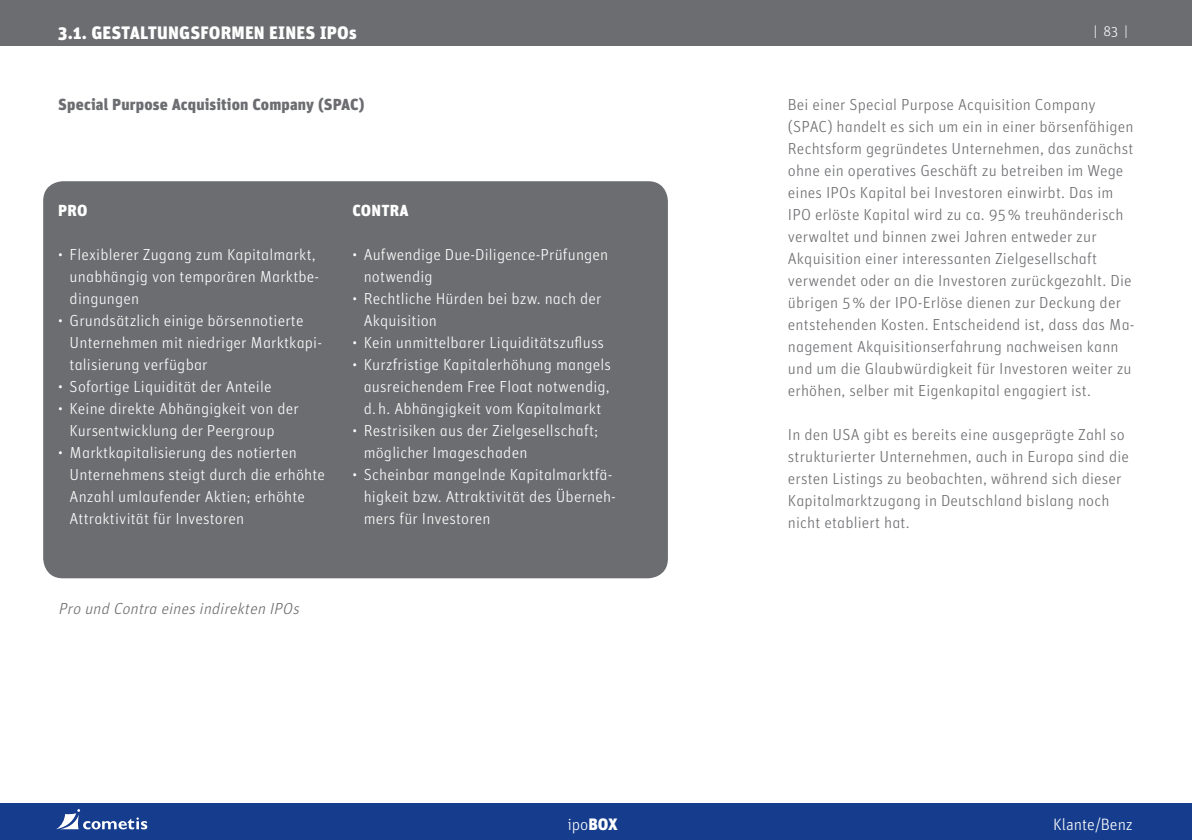
<style>
.page{position:relative;width:1192px;height:840px;background:#fff}
.page>*{position:absolute;margin:0;border:0;box-sizing:border-box;transform-origin:0 0}
.t1{font:900 18px "Unit";letter-spacing:.01em;color:#fff}
.t2{font:300 16.4px "Unit";color:#fff}
.t3{font:16px/22px "Unit Light Alternate";letter-spacing:.01em;color:#6c6d70}
.t4{font:16px/22px "Unit Light Alternate";letter-spacing:.01em;color:#fff}
.t5{font:900 16px "Unit";letter-spacing:.01em;color:#6c6d70}
.t6{font:italic 16px "Unit Light Alternate";color:#6c6d70}
.t7{font:900 16px "Unit";color:#fff}
.t8{font:300 14px "Unit";color:#fff}
.s1{font-weight:900}
</style>
<div class="page">
<div style="left:0;top:0;width:1192px;height:46px;background:#6c6d70"></div>
<div style="left:0;top:802px;width:1192px;height:37px;background:#153c8d"></div>
<svg style="left:56px;top:809px;width:91px;height:20px"></svg>
<div style="left:43px;top:181px;width:625px;height:397px;background:#6c6d70;border-radius:20px"></div>
<p class="t1" style="left:58px;top:21px;width:300px">3.1. Gestaltungsformen eines IPOs</p>
<p class="t8" style="left:1094px;top:23px;width:35px">| 83 |</p>
<p class="t5" style="left:58px;top:94px;width:276px">Special Purpose Acquisition Company (SPAC</p>
<p class="t5" style="left:359px;top:94px;width:7px">)</p>
<p class="t3" style="left:788px;top:93px;width:348px">Bei einer Special Purpose Acquisition Company (SPAC) handelt es sich um ein in einer börsenfähigen Rechtsform gegründetes Unternehmen, das zunächst ohne ein operatives Geschäft zu betreiben im Wege eines IPOs Kapital bei Investoren einwirbt. Das im IPO erlöste Kapital wird zu ca. 95% treuhänderisch verwaltet und binnen zwei Jahren entweder zur Akquisition einer interessanten Zielgesellschaft verwendet oder an die Investoren zurückgezahlt. Die übrigen 5% der IPO-Erlöse dienen zur Deckung der entstehenden Kosten. Entscheidend ist, dass das Ma&shy;nagement Akquisitionserfahrung nachweisen kann und um die Glaubwürdigkeit für Investoren weiter zu erhöhen, selber mit Eigenkapital engagiert ist.</p>
<p class="t3" style="left:788px;top:423px;width:343px">In den USA gibt es bereits eine ausgeprägte Zahl so strukturierter Unternehmen, auch in Europa sind die ersten Listings zu beobachten, während sich dieser Kapitalmarktzugang in Deutschland bislang noch nicht etabliert hat.</p>
<p class="t7" style="left:58px;top:200px;width:31px">PR O</p>
<p class="t4" style="left:70px;top:243px;width:251px;text-indent:-11px">• Flexiblerer Zugang zum Kapitalmarkt, unabhängig von temporären Marktbe&shy;dingungen</p>
<p class="t4" style="left:70px;top:309px;width:254px;text-indent:-11px">• Grundsätzlich einige börsennotierte<br>Unternehmen mit niedriger Marktkapi&shy;talisierung verfügbar</p>
<p class="t4" style="left:58px;top:375px;width:215px">• Sofortige Liquidität der Anteile</p>
<p class="t4" style="left:70px;top:397px;width:231px;text-indent:-11px">• Keine direkte Abhängigkeit von der<br>Kursentwicklung der Peergroup</p>
<p class="t4" style="left:70px;top:441px;width:257px;text-indent:-11px">• Marktkapitalisierung des notierten Unternehmens steigt durch die erhöhte Anzahl umlaufender Aktien; erhöhte Attraktivität für Investoren</p>
<p class="t7" style="left:352px;top:200px;width:30px">CONTRA</p>
<p class="t4" style="left:364px;top:243px;width:246px;text-indent:-11px">• Aufwendige Due-Diligence-Prüfungen notwendig</p>
<p class="t4" style="left:364px;top:287px;width:239px;text-indent:-11px">• Rechtliche Hürden bei bzw. nach der<br>Akquisition</p>
<p class="t4" style="left:352px;top:331px;width:253px">• Kein unmittelbarer Liquiditätszufluss</p>
<p class="t4" style="left:364px;top:353px;width:249px;text-align:justify;text-indent:-11px">• Kurzfristige Kapitalerhöhung mangels ausreichendem Free Float notwendig, d. h. Abhängigkeit vom Kapitalmarkt</p>
<p class="t4" style="left:364px;top:419px;width:236px;text-indent:-11px">• Restrisiken aus der Zielgesellschaft; möglicher Imageschaden</p>
<p class="t4" style="left:364px;top:463px;width:254px;text-indent:-11px">• Scheinbar mangelnde Kapitalmarktfä&shy;higkeit bzw. Attraktivität des Überneh&shy;mers für Investoren</p>
<p class="t6" style="left:58px;top:598px;width:246px">Pro und Contra einesindirekten IPOs</p>
<p class="t2" style="left:567px;top:814px;width:52px">ipo<span class="s1">BOX</span></p>
<p class="t2" style="left:1053px;top:813px;width:81px">Klante/Benz</p>
</div>
